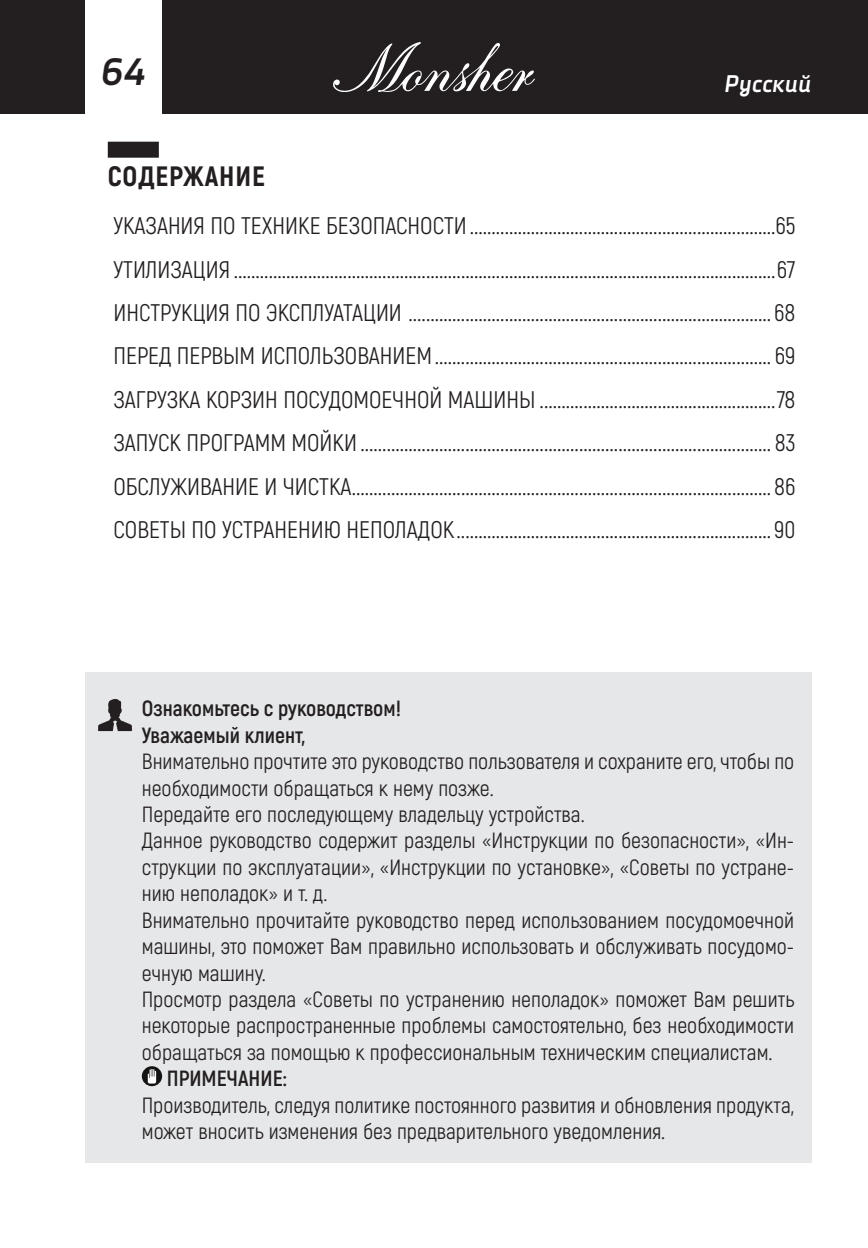
<style>
.page{position:relative;width:868px;height:1248px;background:#fff}
.page>*{position:absolute;margin:0;border:0;box-sizing:border-box;transform-origin:0 0}
.t1{font:italic 700 38px "Decima Nova Pro";color:#231f20}
.t2{font:800 28px "Akrobat";letter-spacing:.03em;color:#231f20}
.t3{font:24px/43.4px "Akrobat";color:#231f20;text-align:justify}
.t4{font:italic 700 24px "Decima Nova Pro";color:#fff}
.t5{font:22px/26.4px "Akrobat";color:#231f20}
.t6{font:700 22px/26.4px "Akrobat";color:#231f20}
</style>
<div class="page">
<div style="left:0;top:0;width:867px;height:113px;background:#231f20"></div>
<hr style="left:867px;top:0;width:1px;height:113px;background:#231f20">
<div style="left:85px;top:0;width:77px;height:119px;background:#fff"></div>
<svg style="left:333px;top:42px;width:202px;height:50px"></svg>
<div style="left:108px;top:142px;width:51px;height:16px;background:#231f20"></div>
<div style="left:85px;top:672px;width:726px;height:490px;background:#e6e7e9"></div>
<svg style="left:142px;top:1066px;width:20px;height:20px"></svg>
<svg style="left:148px;top:1068px;width:8px;height:15px"></svg>
<img style="left:98px;top:698px;width:35px;height:34px">
<h1 class="t1" style="left:101px;top:50px;width:46px">64</h1>
<p class="t2" style="left:108px;top:158px;width:159px">СОДЕРЖАНИЕ</p>
<p class="t4" style="left:724px;top:70px;width:88px">Русский</p>
<p class="t3" style="left:113px;top:204px;width:683px">УКАЗАНИЯ ПО ТЕХНИКЕ БЕЗОПАСНОСТИ......................................................................65<br>УТИЛИЗАЦИЯ ............................................................................................................................67<br>ИНСТРУКЦИЯ ПО ЭКСПЛУАТАЦИИ ................................................................................... 68<br>ПЕРЕД ПЕРВЫМ ИСПОЛЬЗОВАНИЕМ............................................................................. 69<br>ЗАГРУЗКА КОРЗИН ПОСУДОМОЕЧНОЙ МАШИНЫ ......................................................78<br>ЗАПУСК ПРОГРАММ МОЙКИ .............................................................................................. 83<br>ОБСЛУЖИВАНИЕ И ЧИСТКА................................................................................................ 86<br>СОВЕТЫ ПО УСТРАНЕНИЮ НЕПОЛАДОК........................................................................ 90</p>
<p class="t6" style="left:142px;top:695px;width:261px">Ознакомьтесь с руководством!<br>Уважаемый клиент,</p>
<p class="t5" style="left:142px;top:748px;width:654px">Внимательно прочтите это руководство пользователя и сохраните его, чтобы по необходимости обращаться к нему позже.<br>Передайте его последующему владельцу устройства.<br>Данное руководство содержит разделы «Инструкции по безопасности», «Ин&shy;струкции по эксплуатации», «Инструкции по установке», «Советы по устране&shy;нию неполадок» и т. д.<br>Внимательно прочитайте руководство перед использованием посудомоечной машины, это поможет Вам правильно использовать и обслуживать посудомо&shy;ечную машину.<br>Просмотр раздела «Советы по устранению неполадок» поможет Вам решить некоторые распространенные проблемы самостоятельно, без необходимости обращаться за помощью к профессиональным техническим специалистам.</p>
<p class="t6" style="left:167px;top:1065px;width:121px">ПРИМЕЧАНИЕ:</p>
<p class="t5" style="left:142px;top:1091px;width:653px">Производитель, следуя политике постоянного развития и обновления продукта, может вносить изменения без предварительного уведомления.</p>
</div>
